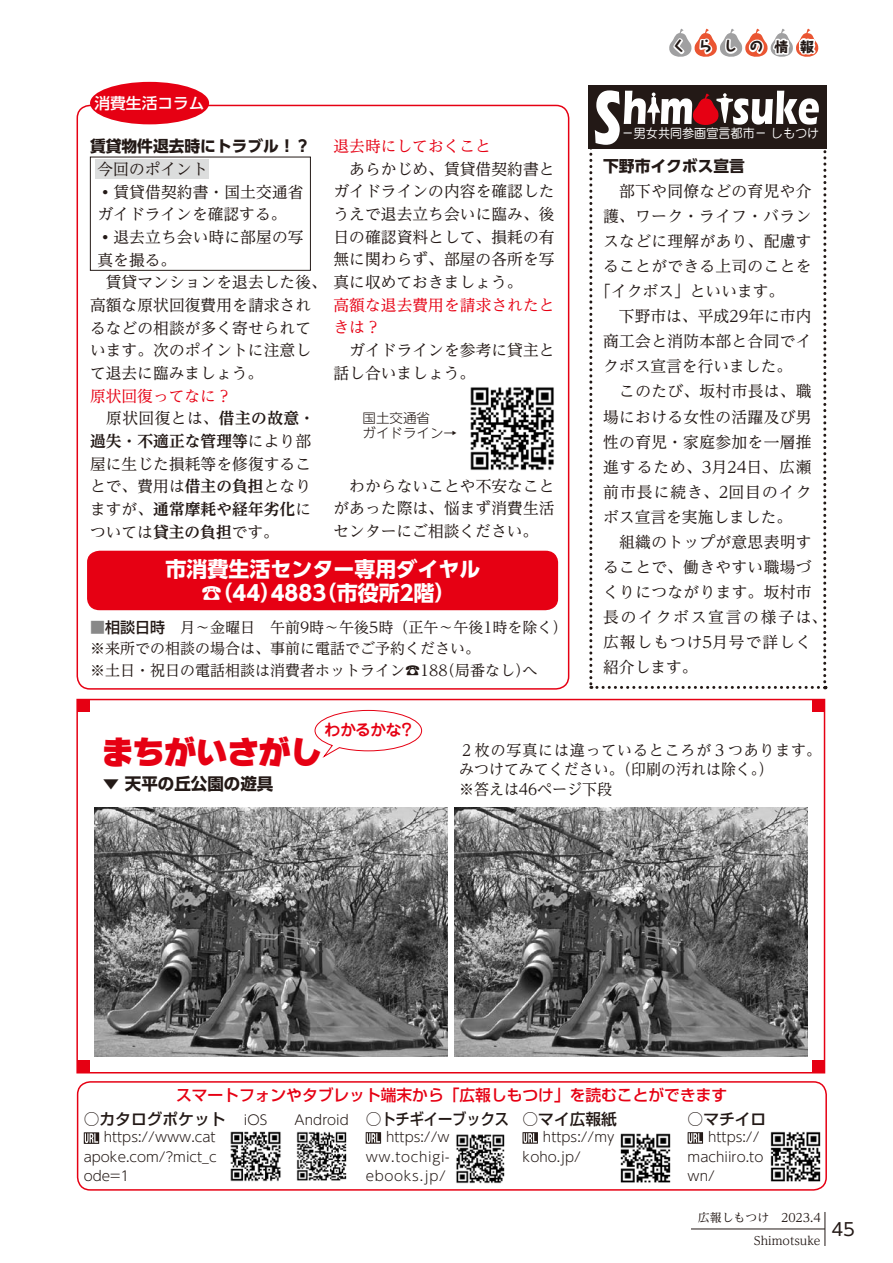
<style>
.page{position:relative;width:893px;height:1263px;background:#fff}
.page>*{position:absolute;margin:0;border:0;box-sizing:border-box;transform-origin:0 0}
.t1{font:900 31.5px "Wanpaku GN Std";color:#e60013}
.t2{font:700 21px/24px "UD Shin Go Pr 6 N";color:#fff;text-align:center}
.t3{font:17.7px "UD Shin Go Pr 6 N";color:#231916}
.t4{font:700 16.5px "Shin Go Pr 6 N";color:#231916}
.t5{font:500 16.5px "Jun 34 Pro";letter-spacing:-.075em;color:#e60013}
.t6{font:15.75px/22.6px "UD Reimin Pr 6 N";letter-spacing:.005em;color:#231916}
.t7{font:500 15.75px "Shin Go Pr 6 N";color:#e60013}
.t8{font:500 15.75px "Shin Go Pr 6 N";color:#231916}
.t9{font:15.75px/22.6px "UD Reimin Pr 6 N";letter-spacing:.005em;color:#e60013}
.t10{font:15.75px "UD Reimin Pr 6 N";letter-spacing:.025em;color:#231916}
.t11{font:700 15.75px "UD Shin Go Pr 6 N";color:#231916}
.t12{font:15.75px "UD Reimin Pr 6 N";letter-spacing:.065em;color:#231916}
.t13{font:15.75px "UD Reimin Pr 6 N";letter-spacing:.07em;color:#231916}
.t14{font:15.75px "UD Reimin Pr 6 N";letter-spacing:.11em;color:#231916}
.t15{font:15.75px "UD Reimin Pr 6 N";letter-spacing:.06em;color:#231916}
.t16{font:15.45px/19.5px "UD Reimin Pr 6 N";color:#231916}
.t17{font:500 15.45px "UD Shin Go Pr 6 N";color:#fff}
.t18{font:15px/21.3px "UD Reimin Pr 6 N";color:#231916}
.t19{font:800 13.95px "Taka Hand Std";letter-spacing:.84em;color:#231916}
.t20{font:300 13.5px/19.5px "UD Shin Go Pr 6 N";color:#231916;text-align:justify}
.t21{font:300 13.2px/15px "UD Shin Go NT Pr 6 N";color:#231916}
.t22{font:12.75px "Jun 201 Pro";color:#fff;scale:.95 1}
.t23{font:11.7px/22.2px "UD Reimin Pr 6 N";color:#231916;text-align:right}
.s1{font-size:15.45px}
.s2{color:#e60013}
.s3{font-weight:700}
.s4{font-family:"Shin Go Pr 6 N";font-weight:500;color:#898989}
.s5{font-family:"Shin Go Pr 6 N";font-weight:500}
</style>
<div class="page">
<div style="left:95px;top:159px;width:114px;height:20px;background:#dcdddd"></div>
<svg style="left:669px;top:28px;width:150px;height:29px"></svg>
<svg style="left:589px;top:85px;width:237px;height:604px"></svg>
<div style="left:77px;top:105px;width:492px;height:585px;border:2px solid #e60013;border-radius:13px"></div>
<div style="left:90px;top:82px;width:119px;height:42px;background:#e60013;border-radius:50%"></div>
<div style="left:87px;top:551px;width:471px;height:59px;background:#e60013;border-radius:12px"></div>
<img style="left:470px;top:387px;width:84px;height:83px">
<svg style="left:84px;top:1132px;width:15px;height:12px"></svg>
<svg style="left:85px;top:1133px;width:13px;height:10px"></svg>
<img style="left:230px;top:1131px;width:51px;height:51px">
<img style="left:296px;top:1131px;width:51px;height:50px">
<svg style="left:366px;top:1132px;width:15px;height:12px"></svg>
<svg style="left:367px;top:1133px;width:13px;height:10px"></svg>
<svg style="left:522px;top:1132px;width:16px;height:12px"></svg>
<svg style="left:524px;top:1133px;width:13px;height:10px"></svg>
<img style="left:456px;top:1134px;width:49px;height:50px">
<img style="left:620px;top:1133px;width:51px;height:50px">
<svg style="left:688px;top:1132px;width:15px;height:12px"></svg>
<svg style="left:689px;top:1133px;width:13px;height:10px"></svg>
<img style="left:770px;top:1131px;width:54px;height:55px">
<div style="left:77px;top:1081px;width:750px;height:110px;border:2px solid #e60013;border-radius:13px"></div>
<div style="left:76px;top:699px;width:749px;height:374px;border:2px solid #e60013"></div>
<div style="left:77px;top:1060px;width:13px;height:13px;background:#e60013"></div>
<div style="left:77px;top:699px;width:13px;height:13px;background:#e60013"></div>
<div style="left:812px;top:1060px;width:12px;height:12px;background:#e60013"></div>
<div style="left:812px;top:699px;width:12px;height:13px;background:#e60013"></div>
<img style="left:94px;top:808px;width:353px;height:248px">
<img style="left:455px;top:808px;width:353px;height:248px">
<svg style="left:314px;top:710px;width:108px;height:48px"></svg>
<hr style="left:825px;top:1212px;width:1px;height:34px;background:#231916">
<hr style="left:691px;top:1229px;width:134px;height:1px;background:#231916">
<div style="left:90px;top:157px;width:221px;height:114px;border:1px solid #231916"></div>
<p class="t17" style="left:94px;top:90px;width:112px">消費生活コラム</p>
<p class="t11" style="left:90px;top:134px;width:222px">賃貸物件退去時にトラブル！？</p>
<p class="t6" style="left:98px;top:157px;width:112px">今回のポイント</p>
<p class="t6" style="left:98px;top:180px;width:208px"><span class="s1">•</span>賃貸借契約書・国土交通省ガイドラインを確認する。</p>
<p class="t6" style="left:98px;top:225px;width:208px"><span class="s1">•</span>退去立ち会い時に部屋の写</p>
<p class="t6" style="left:98px;top:248px;width:80px">真を撮る。</p>
<p class="t6" style="left:90px;top:271px;width:434px">　賃貸マンションを退去した後、真に収めておきましょう。</p>
<p class="t6" style="left:90px;top:293px;width:223px">高額な原状回復費用を請求され</p>
<p class="t6" style="left:90px;top:316px;width:223px">るなどの相談が多く寄せられて</p>
<p class="t6" style="left:90px;top:339px;width:223px">います。次のポイントに注意し</p>
<p class="t6" style="left:90px;top:361px;width:175px">て退去に臨みましょう。</p>
<p class="t6" style="left:90px;top:384px;width:227px"><span class="s2">原状回復ってなに？<br></span>　原状回復とは、<span class="s3">借主の故意・過失・不適正な管理等</span>により部屋に生じた損耗等を修復することで、費用は<span class="s3">借主の負担</span>となりますが、<span class="s3">通常摩耗や経年劣化</span>については<span class="s3">貸主の負担</span>です。</p>
<p class="t9" style="left:333px;top:134px;width:159px">退去時にしておくこと</p>
<p class="t6" style="left:333px;top:157px;width:223px;text-align:justify">　あらかじめ、賃貸借契約書とガイドラインの内容を確認したうえで退去立ち会いに臨み、後日の確認資料として、損耗の有無に関わらず、部屋の各所を写</p>
<p class="t9" style="left:333px;top:293px;width:223px">高額な退去費用を請求されたときは？</p>
<p class="t6" style="left:333px;top:338px;width:223px">　ガイドラインを参考に貸主と話し合いましょう。</p>
<p class="t21" style="left:362px;top:410px;width:96px">国土交通省<br>ガイドライン→</p>
<p class="t6" style="left:333px;top:474px;width:223px;text-align:justify">　わからないことや不安なことがあった際は、悩まず消費生活センターにご相談ください。</p>
<h2 class="t2" style="left:166px;top:557px;width:316px">市消費生活センター専用ダイヤル☎(44)4883(市役所2階)</h2>
<p class="t18" style="left:90px;top:616px;width:479px"><span class="s4">■</span><span class="s5">相談日時</span>　月～金曜日　午前9時～午後5時（正午〜午後1時を除く）※来所での相談の場合は、事前に電話でご予約ください。<br>※土日・祝日の電話相談は消費者ホットライン☎188(局番なし)へ</p>
<p class="t19" style="left:672px;top:36px;width:143px">くらしの情報</p>
<p class="t22" style="left:622px;top:123px;width:210px">－男女共同参画宣言都市－ しもつけ</p>
<p class="t11" style="left:603px;top:153px;width:143px">下野市イクボス宣言</p>
<p class="t6" style="left:603px;top:179px;width:210px">　部下や同僚などの育児や介</p>
<p class="t10" style="left:603px;top:203px;width:210px">護、ワーク・ライフ・バラン</p>
<p class="t6" style="left:603px;top:229px;width:210px">スなどに理解があり、配慮す</p>
<p class="t6" style="left:603px;top:254px;width:210px">ることができる上司のことを</p>
<p class="t6" style="left:595px;top:279px;width:190px">「イクボス」といいます。</p>
<p class="t6" style="left:603px;top:305px;width:210px">　下野市は、平成29年に市内</p>
<p class="t6" style="left:603px;top:330px;width:210px">商工会と消防本部と合同でイ</p>
<p class="t6" style="left:603px;top:355px;width:190px">クボス宣言を行いました。</p>
<p class="t10" style="left:603px;top:379px;width:210px">　このたび、坂村市長は、職</p>
<p class="t6" style="left:603px;top:405px;width:210px">場における女性の活躍及び男</p>
<p class="t6" style="left:603px;top:430px;width:210px">性の育児・家庭参加を一層推</p>
<p class="t12" style="left:603px;top:454px;width:210px">進するため、3月24日、広瀬</p>
<p class="t13" style="left:603px;top:479px;width:210px">前市長に続き、2回目のイク</p>
<p class="t6" style="left:603px;top:505px;width:190px">ボス宣言を実施しました。</p>
<p class="t6" style="left:603px;top:530px;width:210px">　組織のトップが意思表明す</p>
<p class="t6" style="left:603px;top:555px;width:210px">ることで、働きやすい職場づ</p>
<p class="t6" style="left:603px;top:580px;width:210px">くりにつながります。坂村市</p>
<p class="t14" style="left:603px;top:604px;width:226px">長のイクボス宣言の様子は、</p>
<p class="t15" style="left:603px;top:629px;width:210px">広報しもつけ5月号で詳しく</p>
<p class="t6" style="left:603px;top:655px;width:96px">紹介します。</p>
<p class="t5" style="left:324px;top:717px;width:92px">わかるかな？</p>
<h1 class="t1" style="left:101px;top:729px;width:222px">まちがいさがし</h1>
<p class="t4" style="left:103px;top:771px;width:172px">▼ 天平の丘公園の遊具</p>
<p class="t16" style="left:459px;top:740px;width:364px">２枚の写真には違っているところが３つあります。みつけてみてください。（印刷の汚れは除く。）<br>※答えは46ページ下段</p>
<p class="t7" style="left:176px;top:1082px;width:553px">スマートフォンやタブレット端末から「広報しもつけ」を読むことができます</p>
<p class="t8" style="left:366px;top:1106px;width:145px">○トチギイーブックス</p>
<p class="t20" style="left:366px;top:1127px;width:85px;text-indent:20px">https://w ww.tochigi&shy;ebooks.jp/</p>
<p class="t8" style="left:84px;top:1106px;width:143px">○カタログポケット</p>
<p class="t20" style="left:84px;top:1127px;width:134px;text-indent:20px">https://www.cat apoke.com/?mict_c ode=1</p>
<p class="t8" style="left:522px;top:1106px;width:96px">○マイ広報紙</p>
<p class="t20" style="left:522px;top:1127px;width:93px;text-indent:20px">https://my koho.jp/</p>
<p class="t20" style="left:244px;top:1110px;width:25px">iOS</p>
<p class="t20" style="left:294px;top:1110px;width:56px">Android</p>
<p class="t8" style="left:688px;top:1106px;width:80px">○マチイロ</p>
<p class="t20" style="left:688px;top:1127px;width:77px;text-align:left;text-indent:20px">https:// machiiro.to wn/</p>
<p class="t23" style="left:698px;top:1206px;width:124px">広報しもつけ　2023.4<br>Shimotsuke</p>
<p class="t3" style="left:831px;top:1214px;width:25px">45</p>
</div>
